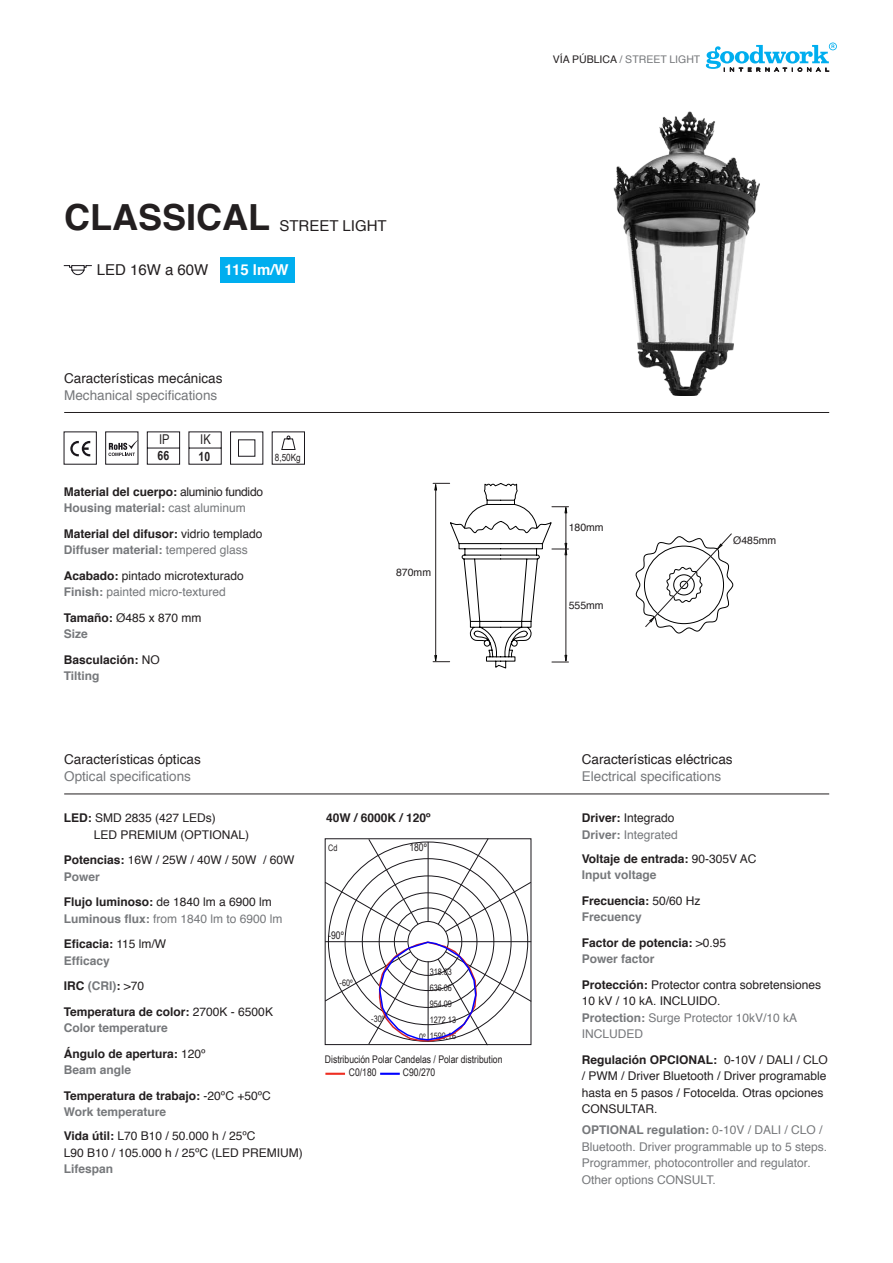
<style>
.page{position:relative;width:893px;height:1263px;background:#fff}
.page>*{position:absolute;margin:0;border:0;box-sizing:border-box;transform-origin:0 0}
.t1{font:700 36px "Helvetica";color:#231f20}
.t2{font:15px "Helvetica";color:#231f20}
.t3{font:700 15px "Helvetica";color:#fff}
.t4{font:13.5px "Helvetica";color:#231f20}
.t5{font:13.5px "Helvetica";color:#76787b}
.t6{font:13.5px "Arial Narrow";color:#231f20}
.t7{font:700 12.75px "Arial Narrow";color:#231f20}
.t8{font:12px/16.5px "Helvetica";color:#231f20}
.t9{font:700 12px "Helvetica";color:#231f20}
.t10{font:12px/16.5px "Helvetica";color:#76787b}
.t11{font:700 12px "Helvetica";color:#76787b}
.t12{font:10.5px "Arial Narrow";color:#231f20}
.t13{font:10.5px "Helvetica";color:#76787b}
.t14{font:10.5px "Helvetica";color:#231f20}
.t15{font:10.05px "Arial Narrow";color:#231f20}
.t16{font:8.85px "Arial Narrow";color:#231f20}
.s1{color:#231f20}
.s2{font-weight:400}
.s3{font-weight:700}
.s4{font-weight:400;color:#231f20}
</style>
<div class="page">
<svg style="left:706px;top:43px;width:131px;height:29px"></svg>
<svg style="left:63px;top:265px;width:29px;height:10px"></svg>
<div style="left:220px;top:257px;width:74px;height:25px;background:#00aeef"></div>
<div style="left:238px;top:439px;width:17px;height:18px;border:1px solid #1a171c"></div>
<svg style="left:108px;top:441px;width:28px;height:15px"></svg>
<svg style="left:70px;top:441px;width:20px;height:15px"></svg>
<svg style="left:147px;top:431px;width:33px;height:34px"></svg>
<svg style="left:188px;top:431px;width:34px;height:34px"></svg>
<svg style="left:281px;top:435px;width:15px;height:15px"></svg>
<hr style="left:64px;top:412px;width:765px;height:1px;background:#231f20">
<hr style="left:64px;top:794px;width:765px;height:1px;background:#231f20">
<img style="left:613px;top:111px;width:147px;height:284px">
<svg style="left:325px;top:838px;width:207px;height:208px"></svg>
<hr style="left:325px;top:1073px;width:20px;height:2px;background:#ee2e22">
<hr style="left:380px;top:1073px;width:20px;height:2px;background:#00f">
<svg style="left:433px;top:482px;width:135px;height:187px"></svg>
<hr style="left:435px;top:490px;width:1px;height:166px;background:#231f20">
<hr style="left:566px;top:513px;width:1px;height:148px;background:#231f20">
<svg style="left:635px;top:533px;width:98px;height:101px"></svg>
<p class="t13" style="left:553px;top:51px;width:149px"><span class="s1">VÍA PÚBLICA</span> / STREET LIGHT</p>
<p class="t1" style="left:64px;top:189px;width:207px">CLASSICAL</p>
<p class="t2" style="left:279px;top:214px;width:109px">STREET LIGHT</p>
<p class="t2" style="left:97px;top:258px;width:113px">LED 16W a 60W</p>
<p class="t3" style="left:225px;top:258px;width:66px">115 lm/W</p>
<p class="t4" style="left:64px;top:368px;width:160px">Características mecánicas</p>
<p class="t5" style="left:64px;top:384px;width:155px">Mechanical specifications</p>
<p class="t6" style="left:159px;top:429px;width:12px">IP</p>
<p class="t7" style="left:157px;top:446px;width:13px">66</p>
<p class="t6" style="left:200px;top:430px;width:12px">IK</p>
<p class="t7" style="left:199px;top:446px;width:13px">10</p>
<p class="t15" style="left:275px;top:450px;width:27px">8,50Kg</p>
<p class="t9" style="left:64px;top:482px;width:201px">Material del cuerpo: <span class="s2">aluminio fundido</span></p>
<p class="t11" style="left:64px;top:498px;width:184px">Housing material: <span class="s2">cast aluminum</span></p>
<p class="t9" style="left:64px;top:524px;width:200px">Material del difusor: <span class="s2">vidrio templado</span></p>
<p class="t11" style="left:64px;top:540px;width:186px">Diffuser material: <span class="s2">tempered glass</span></p>
<p class="t8" style="left:64px;top:568px;width:182px"><span class="s3">Acabado:</span> pintado microtexturado</p>
<p class="t10" style="left:64px;top:584px;width:164px"><span class="s3">Finish:</span> painted micro-textured</p>
<p class="t8" style="left:64px;top:610px;width:139px"><span class="s3">Tamaño:</span> Ø485 x 870 mm</p>
<p class="t11" style="left:64px;top:624px;width:26px">Size</p>
<p class="t9" style="left:64px;top:650px;width:98px">Basculación: <span class="s2">NO</span></p>
<p class="t11" style="left:64px;top:666px;width:37px">Tilting</p>
<p class="t14" style="left:396px;top:564px;width:37px">870mm</p>
<p class="t4" style="left:64px;top:749px;width:138px">Características ópticas</p>
<p class="t5" style="left:64px;top:766px;width:128px">Optical specifications</p>
<p class="t8" style="left:64px;top:810px;width:154px"><span class="s3">LED:</span> SMD 2835 (427 LEDs)</p>
<p class="t8" style="left:94px;top:826px;width:157px">LED PREMIUM (OPTIONAL)</p>
<p class="t8" style="left:64px;top:852px;width:232px"><span class="s3">Potencias:</span> 16W / 25W / 40W / 50W / 60W</p>
<p class="t11" style="left:64px;top:867px;width:38px">Power</p>
<p class="t8" style="left:64px;top:894px;width:210px"><span class="s3">Flujo luminoso:</span> de 1840 lm a 6900 lm</p>
<p class="t10" style="left:64px;top:910px;width:220px"><span class="s3">Luminous flux:</span> from 1840 lm to 6900 lm</p>
<p class="t9" style="left:64px;top:934px;width:104px">Eficacia: <span class="s2">115 lm/W</span></p>
<p class="t11" style="left:64px;top:951px;width:48px">Efficacy</p>
<p class="t11" style="left:64px;top:976px;width:82px"><span class="s1">IRC</span> (CRI)<span class="s1">:</span> <span class="s4">&gt;70</span></p>
<p class="t9" style="left:64px;top:1002px;width:211px">Temperatura de color: <span class="s2">2700K - 6500K</span></p>
<p class="t11" style="left:64px;top:1018px;width:106px">Color temperature</p>
<p class="t9" style="left:64px;top:1044px;width:143px">Ángulo de apertura: <span class="s2">120º</span></p>
<p class="t11" style="left:64px;top:1060px;width:69px">Beam angle</p>
<p class="t9" style="left:64px;top:1086px;width:208px">Temperatura de trabajo: <span class="s2">-20ºC +50ºC</span></p>
<p class="t11" style="left:64px;top:1102px;width:104px">Work temperature</p>
<p class="t8" style="left:64px;top:1128px;width:193px"><span class="s3">Vida útil:</span> L70 B10 / 50.000 h / 25ºC</p>
<p class="t8" style="left:64px;top:1144px;width:241px">L90 B10 / 105.000 h / 25ºC (LED PREMIUM)</p>
<p class="t11" style="left:64px;top:1159px;width:51px">Lifespan</p>
<p class="t9" style="left:326px;top:808px;width:106px">40W / 6000K / 120º</p>
<p class="t16" style="left:328px;top:841px;width:11px">Cd</p>
<p class="t12" style="left:409px;top:839px;width:19px">180º</p>
<p class="t12" style="left:328px;top:928px;width:17px">-90º</p>
<p class="t16" style="left:430px;top:966px;width:24px">318.03</p>
<p class="t16" style="left:430px;top:982px;width:24px">636.06</p>
<p class="t16" style="left:430px;top:998px;width:24px">954.09</p>
<p class="t16" style="left:430px;top:1014px;width:28px">1272.13</p>
<p class="t12" style="left:325px;top:1052px;width:179px">Distribución Polar Candelas / Polar distribution</p>
<p class="t12" style="left:349px;top:1064px;width:29px">C0/180</p>
<p class="t12" style="left:403px;top:1064px;width:34px">C90/270</p>
<p class="t16" style="left:340px;top:976px;width:15px">-60º</p>
<p class="t16" style="left:371px;top:1012px;width:15px">-30º</p>
<p class="t16" style="left:419px;top:1029px;width:39px">0º 1590.16</p>
<p class="t14" style="left:569px;top:519px;width:37px">180mm</p>
<p class="t14" style="left:569px;top:597px;width:37px">555mm</p>
<p class="t14" style="left:733px;top:532px;width:45px">Ø485mm</p>
<p class="t4" style="left:582px;top:749px;width:152px">Características eléctricas</p>
<p class="t5" style="left:582px;top:766px;width:141px">Electrical specifications</p>
<p class="t8" style="left:582px;top:810px;width:94px"><span class="s3">Driver:</span> Integrado</p>
<p class="t10" style="left:582px;top:826px;width:98px"><span class="s3">Driver:</span> Integrated</p>
<p class="t9" style="left:582px;top:849px;width:176px">Voltaje de entrada: <span class="s2">90-305V AC</span></p>
<p class="t11" style="left:582px;top:865px;width:76px">Input voltage</p>
<p class="t9" style="left:582px;top:891px;width:120px">Frecuencia: <span class="s2">50/60 Hz</span></p>
<p class="t11" style="left:582px;top:907px;width:62px">Frecuency</p>
<p class="t9" style="left:582px;top:933px;width:146px">Factor de potencia: <span class="s2">&gt;0.95</span></p>
<p class="t11" style="left:582px;top:949px;width:74px">Power factor</p>
<p class="t8" style="left:582px;top:976px;width:241px"><span class="s3">Protección:</span> Protector contra sobretensiones<br>10 kV / 10 kA. INCLUIDO.</p>
<p class="t10" style="left:582px;top:1009px;width:217px"><span class="s3">Protection:</span> Surge Protector 10kV/10 kA<br>INCLUDED</p>
<p class="t8" style="left:582px;top:1051px;width:247px"><span class="s3">Regulación OPCIONAL:</span> 0-10V / DALI / CLO / PWM / Driver Bluetooth / Driver programable hasta en 5 pasos / Fotocelda. Otras opciones CONSULTAR.</p>
<p class="t10" style="left:582px;top:1122px;width:247px"><span class="s3">OPTIONAL regulation:</span> 0-10V / DALI / CLO /<br>Bluetooth. Driver programmable up to 5 steps.<br>Programmer, photocontroller and regulator.</p>
<p class="t10" style="left:582px;top:1171px;width:135px">Other options CONSULT.</p>
</div>
